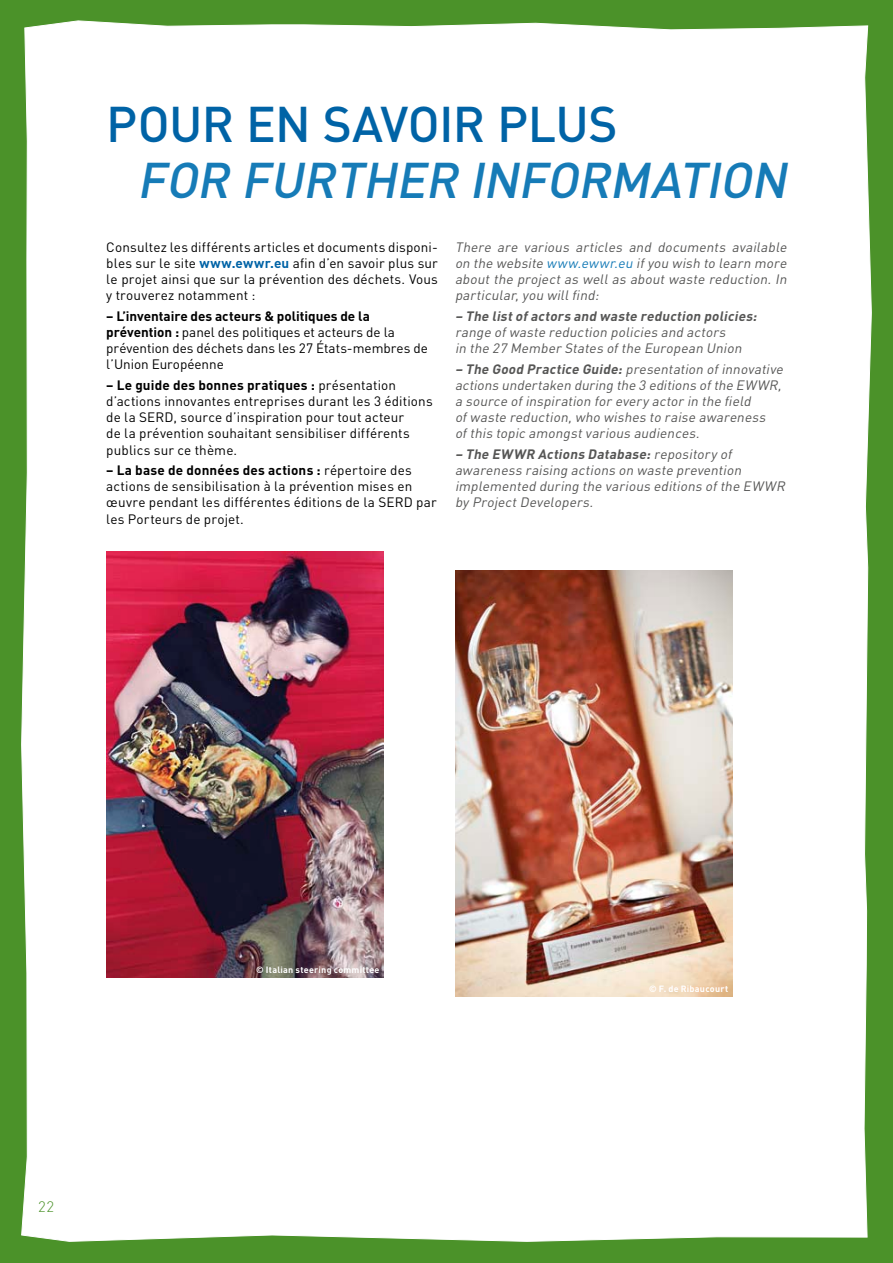
<style>
.page{position:relative;width:893px;height:1263px;background:#4b9229}
.page>*{position:absolute;margin:0;border:0;box-sizing:border-box;transform-origin:0 0}
.t1{font:italic 500 49.5px "DINOT";color:#167bb7}
.t2{font:500 49.5px "DINOT";letter-spacing:-.015em;color:#0063a6}
.t3{font:300 15px "DIN";color:#4b9229}
.t4{font:13.5px/16.2px "DIN";letter-spacing:.01em;color:#000}
.t5{font:italic 13.5px/16.2px "DIN";letter-spacing:-.205em;color:#565655}
.t6{font:italic 700 13.5px "DIN";color:#565655}
.t7{font:700 9px "DIN";letter-spacing:.025em;color:#fff}
.s1{font-weight:700;color:#0063a6}
.s2{font-weight:700}
.s3{color:#167bb7}
</style>
<div class="page">
<div style="left:21px;top:20px;width:851px;height:1222px;background:#fff"></div>
<img style="left:455px;top:570px;width:277px;height:426px">
<img style="left:106px;top:551px;width:278px;height:426px">
<h1 class="t2" style="left:106px;top:92px;width:32px">POUR</h1>
<h1 class="t2" style="left:246px;top:92px;width:161px">EN SAVOIR</h1>
<h1 class="t2" style="left:497px;top:92px;width:122px">PLUS</h1>
<h1 class="t1" style="left:137px;top:149px;width:32px">FOR</h1>
<h1 class="t1" style="left:241px;top:149px;width:32px">FURTH</h1>
<h1 class="t1" style="left:396px;top:149px;width:104px">ER INFORM</h1>
<h1 class="t1" style="left:650px;top:149px;width:57px">ATION</h1>
<p class="t4" style="left:106px;top:238px;width:333px;text-align:justify">Consultez les différents articles et documents disponi&shy;bles sur le site <span class="s1">www.ewwr.eu</span> afin d’en savoir plus sur le projet ainsi que sur la prévention des déchets. Vous y trouverez notamment :</p>
<p class="t4" style="left:106px;top:307px;width:323px"><span class="s2">– L’inventaire des acteurs &amp; politiques de la prévention :</span> panel des politiques et acteurs de la prévention des déchets dans les 27 États-membres de l’Union Européenne</p>
<p class="t4" style="left:106px;top:376px;width:328px"><span class="s2">– Le guide des bonnes pratiques :</span> présentation d’actions innovantes entreprises durant les 3 éditions de la SERD</p>
<p class="t4" style="left:106px;top:409px;width:305px;text-indent:67px">, source d’inspiration pour tout acteur de la prévention souhaitant sensibiliser différents publics sur ce thème.</p>
<p class="t4" style="left:106px;top:462px;width:307px;text-align:justify"><span class="s2">– La base de données des actions :</span> répertoire des actions de sensibilisation à la prévention mises en œuvre pendant les différentes éditions de la SERD</p>
<p class="t4" style="left:416px;top:494px;width:22px">par</p>
<p class="t4" style="left:106px;top:510px;width:139px">les Porteurs de projet.</p>
<p class="t5" style="left:455px;top:238px;width:336px;text-align:justify">There are various articles and documents available on the website <span class="s3">www.ewwr.eu</span> ifyou wish to learn more about the project as well as about waste reduction. In particular,you willfind:</p>
<p class="t6" style="left:455px;top:307px;width:306px">– The listofactors and waste reduction policies:</p>
<p class="t5" style="left:455px;top:324px;width:291px">range ofwaste reduction policies and actors in the 27 Member States ofthe European Union</p>
<p class="t5" style="left:455px;top:360px;width:332px"><span class="s2">– The Good Practice Guide:</span>presentation ofinnovative actions undertaken during the 3 editions ofthe EWWR, a source ofinspiration for every actor in the field ofwaste reduction,who wishes to raise awareness ofthis topic amongstvarious audiences.</p>
<p class="t5" style="left:455px;top:445px;width:331px"><span class="s2">– The EWWR Actions Database:</span>repository of awareness raising actions on waste prevention implemented during the various editions ofthe EWWR by ProjectDevelopers.</p>
<p class="t3" style="left:38px;top:1197px;width:17px">22</p>
<p class="t7" style="left:256px;top:964px;width:125px">© Italian steering committee</p>
<p class="t7" style="left:649px;top:983px;width:81px">© F. de Ribaucourt</p>
</div>
